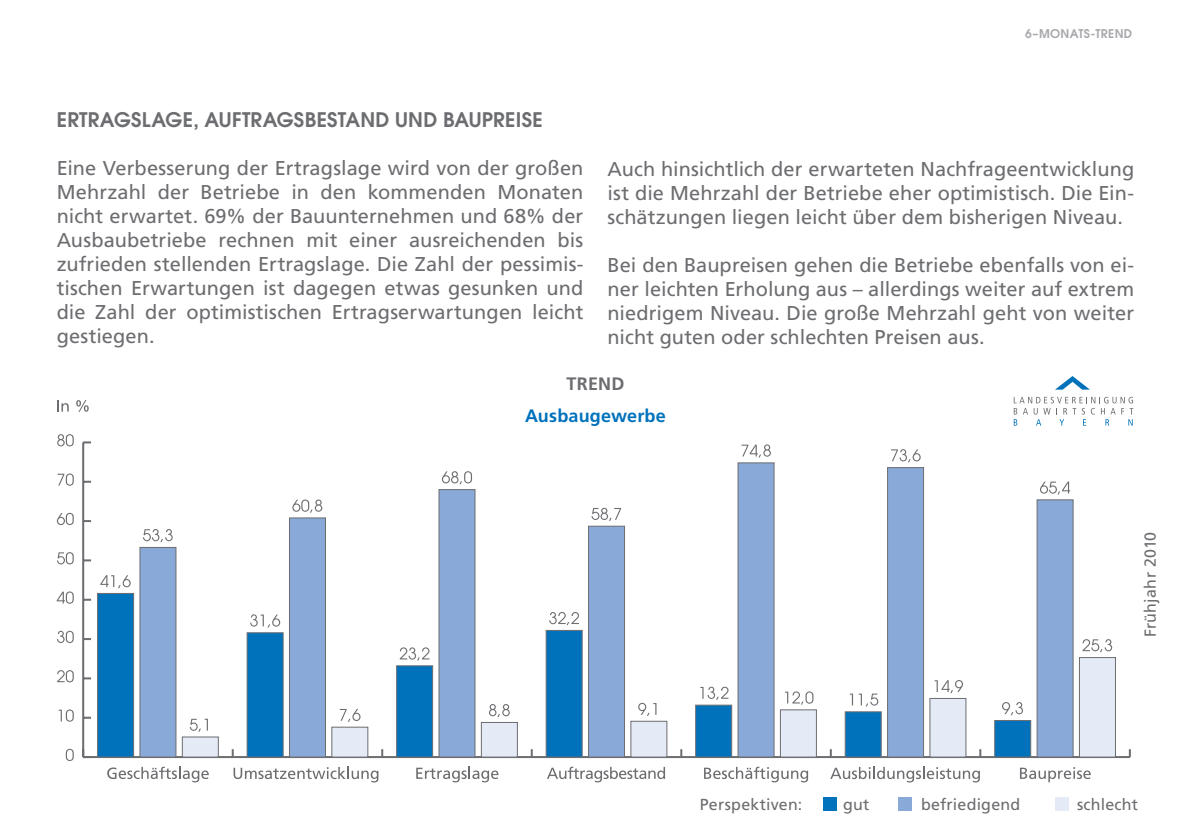
<style>
.page{position:relative;width:1191px;height:840px;background:#fff}
.page>*{position:absolute;margin:0;border:0;box-sizing:border-box;transform-origin:0 0}
.t1{font:20px/24px "Frutiger";letter-spacing:.005em;color:#6c6d70;text-align:justify}
.t2{font:600 20px "Avant Garde";letter-spacing:.015em;color:#6c6d70}
.t3{font:700 18px "Frutiger";letter-spacing:.01em;color:#0072bc}
.t4{font:700 18px "Frutiger";color:#6c6d70}
.t5{font:16px "Frutiger";letter-spacing:.015em;color:#6c6d70}
.t6{font:600 12px "Avant Garde";letter-spacing:.03em;color:#a8a9ad}
</style>
<div class="page">
<svg style="left:232px;top:749px;width:2px;height:6px"></svg>
<svg style="left:381px;top:749px;width:2px;height:6px"></svg>
<svg style="left:531px;top:749px;width:2px;height:6px"></svg>
<svg style="left:680px;top:749px;width:2px;height:6px"></svg>
<svg style="left:830px;top:749px;width:2px;height:6px"></svg>
<svg style="left:979px;top:749px;width:2px;height:6px"></svg>
<svg style="left:1128px;top:749px;width:2px;height:7px"></svg>
<hr style="left:83px;top:755px;width:1046px;height:2px;background:#6c6d70">
<svg style="left:82px;top:748px;width:9px;height:9px"></svg>
<svg style="left:84px;top:716px;width:7px;height:2px"></svg>
<svg style="left:84px;top:677px;width:7px;height:2px"></svg>
<svg style="left:84px;top:598px;width:7px;height:2px"></svg>
<svg style="left:84px;top:559px;width:7px;height:2px"></svg>
<svg style="left:84px;top:520px;width:7px;height:2px"></svg>
<svg style="left:84px;top:480px;width:7px;height:2px"></svg>
<svg style="left:83px;top:441px;width:8px;height:2px"></svg>
<hr style="left:82px;top:442px;width:2px;height:314px;background:#6c6d70">
<div style="left:182px;top:736px;width:37px;height:21px;background:#e4ebf6;border:1px solid #6c6d70"></div>
<div style="left:331px;top:726px;width:37px;height:31px;background:#e4ebf6;border:1px solid #6c6d70"></div>
<div style="left:481px;top:721px;width:37px;height:36px;background:#e4ebf6;border:1px solid #6c6d70"></div>
<div style="left:630px;top:720px;width:37px;height:37px;background:#e4ebf6;border:1px solid #6c6d70"></div>
<div style="left:780px;top:709px;width:37px;height:48px;background:#e4ebf6;border:1px solid #6c6d70"></div>
<div style="left:929px;top:697px;width:37px;height:60px;background:#e4ebf6;border:1px solid #6c6d70"></div>
<div style="left:1079px;top:656px;width:37px;height:101px;background:#e4ebf6;border:1px solid #6c6d70"></div>
<div style="left:139px;top:546px;width:37px;height:211px;background:#89aad8;border:1px solid #6c6d70"></div>
<div style="left:289px;top:517px;width:37px;height:240px;background:#89aad8;border:1px solid #6c6d70"></div>
<div style="left:438px;top:489px;width:37px;height:268px;background:#89aad8;border:1px solid #6c6d70"></div>
<div style="left:588px;top:525px;width:37px;height:232px;background:#89aad8;border:1px solid #6c6d70"></div>
<div style="left:737px;top:462px;width:37px;height:295px;background:#89aad8;border:1px solid #6c6d70"></div>
<div style="left:887px;top:467px;width:37px;height:290px;background:#89aad8;border:1px solid #6c6d70"></div>
<div style="left:1036px;top:499px;width:37px;height:258px;background:#89aad8;border:1px solid #6c6d70"></div>
<div style="left:97px;top:592px;width:37px;height:165px;background:#0072bc;border:1px solid #6c6d70"></div>
<div style="left:247px;top:632px;width:37px;height:125px;background:#0072bc;border:1px solid #6c6d70"></div>
<div style="left:396px;top:665px;width:37px;height:92px;background:#0072bc;border:1px solid #6c6d70"></div>
<div style="left:545px;top:629px;width:37px;height:128px;background:#0072bc;border:1px solid #6c6d70"></div>
<div style="left:695px;top:704px;width:37px;height:53px;background:#0072bc;border:1px solid #6c6d70"></div>
<div style="left:844px;top:711px;width:37px;height:46px;background:#0072bc;border:1px solid #6c6d70"></div>
<div style="left:994px;top:719px;width:37px;height:38px;background:#0072bc;border:1px solid #6c6d70"></div>
<svg style="left:190px;top:718px;width:18px;height:13px"></svg>
<svg style="left:340px;top:709px;width:20px;height:12px"></svg>
<svg style="left:489px;top:704px;width:21px;height:12px"></svg>
<svg style="left:638px;top:702px;width:18px;height:13px"></svg>
<svg style="left:785px;top:691px;width:28px;height:13px"></svg>
<svg style="left:934px;top:680px;width:29px;height:12px"></svg>
<svg style="left:1082px;top:639px;width:30px;height:13px"></svg>
<svg style="left:143px;top:529px;width:30px;height:13px"></svg>
<svg style="left:292px;top:499px;width:30px;height:13px"></svg>
<svg style="left:442px;top:471px;width:30px;height:13px"></svg>
<svg style="left:591px;top:507px;width:30px;height:13px"></svg>
<svg style="left:741px;top:444px;width:30px;height:13px"></svg>
<svg style="left:891px;top:449px;width:29px;height:13px"></svg>
<svg style="left:1040px;top:481px;width:30px;height:13px"></svg>
<svg style="left:100px;top:575px;width:31px;height:12px"></svg>
<svg style="left:250px;top:614px;width:30px;height:13px"></svg>
<svg style="left:400px;top:647px;width:29px;height:13px"></svg>
<svg style="left:549px;top:612px;width:30px;height:12px"></svg>
<svg style="left:700px;top:686px;width:28px;height:13px"></svg>
<svg style="left:850px;top:693px;width:28px;height:13px"></svg>
<svg style="left:1002px;top:702px;width:21px;height:12px"></svg>
<svg style="left:107px;top:766px;width:102px;height:16px"></svg>
<svg style="left:233px;top:766px;width:145px;height:16px"></svg>
<svg style="left:416px;top:766px;width:82px;height:16px"></svg>
<svg style="left:547px;top:766px;width:118px;height:16px"></svg>
<svg style="left:704px;top:766px;width:104px;height:16px"></svg>
<svg style="left:830px;top:766px;width:150px;height:16px"></svg>
<svg style="left:1020px;top:767px;width:70px;height:14px"></svg>
<svg style="left:66px;top:748px;width:8px;height:12px"></svg>
<svg style="left:59px;top:709px;width:15px;height:12px"></svg>
<svg style="left:57px;top:670px;width:17px;height:12px"></svg>
<svg style="left:57px;top:630px;width:17px;height:12px"></svg>
<svg style="left:57px;top:591px;width:17px;height:12px"></svg>
<svg style="left:57px;top:552px;width:17px;height:12px"></svg>
<svg style="left:57px;top:512px;width:17px;height:12px"></svg>
<svg style="left:57px;top:473px;width:17px;height:12px"></svg>
<svg style="left:57px;top:434px;width:17px;height:12px"></svg>
<svg style="left:57px;top:400px;width:12px;height:11px"></svg>
<svg style="left:76px;top:400px;width:13px;height:11px"></svg>
<svg style="left:1056px;top:376px;width:33px;height:13px"></svg>
<svg style="left:1013px;top:396px;width:120px;height:29px"></svg>
<div style="left:823px;top:796px;width:13px;height:13px;background:#0073bc"></div>
<div style="left:898px;top:796px;width:13px;height:13px;background:#89aad8"></div>
<div style="left:1055px;top:796px;width:13px;height:13px;background:#e4ebf6"></div>
<p class="t6" style="left:1025px;top:26px;width:108px">6–MONATS-TREND</p>
<p class="t2" style="left:57px;top:106px;width:24px">ERTRAGSLAGE</p>
<p class="t2" style="left:193px;top:106px;width:39px">, AUFTRAGS</p>
<p class="t2" style="left:305px;top:106px;width:24px">BESTA</p>
<p class="t2" style="left:360px;top:106px;width:96px">ND UND BAUPRE</p>
<p class="t2" style="left:516px;top:106px;width:17px">ISE</p>
<p class="t1" style="left:57px;top:155px;width:528px">Eine Verbesserung der Ertragslage wird von der großen Mehrzahl der Betriebe in den kommenden Monaten nicht erwartet. 69% der Bauunternehmen und 68% der Ausbaubetriebe rechnen mit einer ausreichenden bis zufrieden stellenden Ertragslage. Die Zahl der pessimis&shy;tischen Erwartungen ist dagegen etwas gesunken und die Zahl der optimistischen Ertragserwartungen leicht gestiegen.</p>
<p class="t1" style="left:607px;top:157px;width:528px">Auch hinsichtlich der erwarteten Nachfrageentwicklung ist die Mehrzahl der Betriebe eher optimistisch. Die Ein&shy;schätzungen liegen leicht über dem bisherigen Niveau.</p>
<p class="t1" style="left:607px;top:253px;width:528px">Bei den Baupreisen gehen die Betriebe ebenfalls von ei&shy;ner leichten Erholung aus – allerdings weiter auf extrem niedrigem Niveau. Die große Mehrzahl geht von weiter nicht guten oder schlechten Preisen aus.</p>
<p class="t4" style="left:566px;top:373px;width:13px">TREND</p>
<p class="t3" style="left:525px;top:404px;width:142px">Ausbaugewerbe</p>
<p class="t5" style="left:1141px;top:637px;width:107px;rotate:-90deg">Frühjahr 2010</p>
<p class="t5" style="left:700px;top:794px;width:104px">Perspektiven:</p>
<p class="t5" style="left:843px;top:794px;width:28px">gut</p>
<p class="t5" style="left:921px;top:794px;width:101px">befriedigend</p>
<p class="t5" style="left:1077px;top:794px;width:62px">schlecht</p>
</div>
